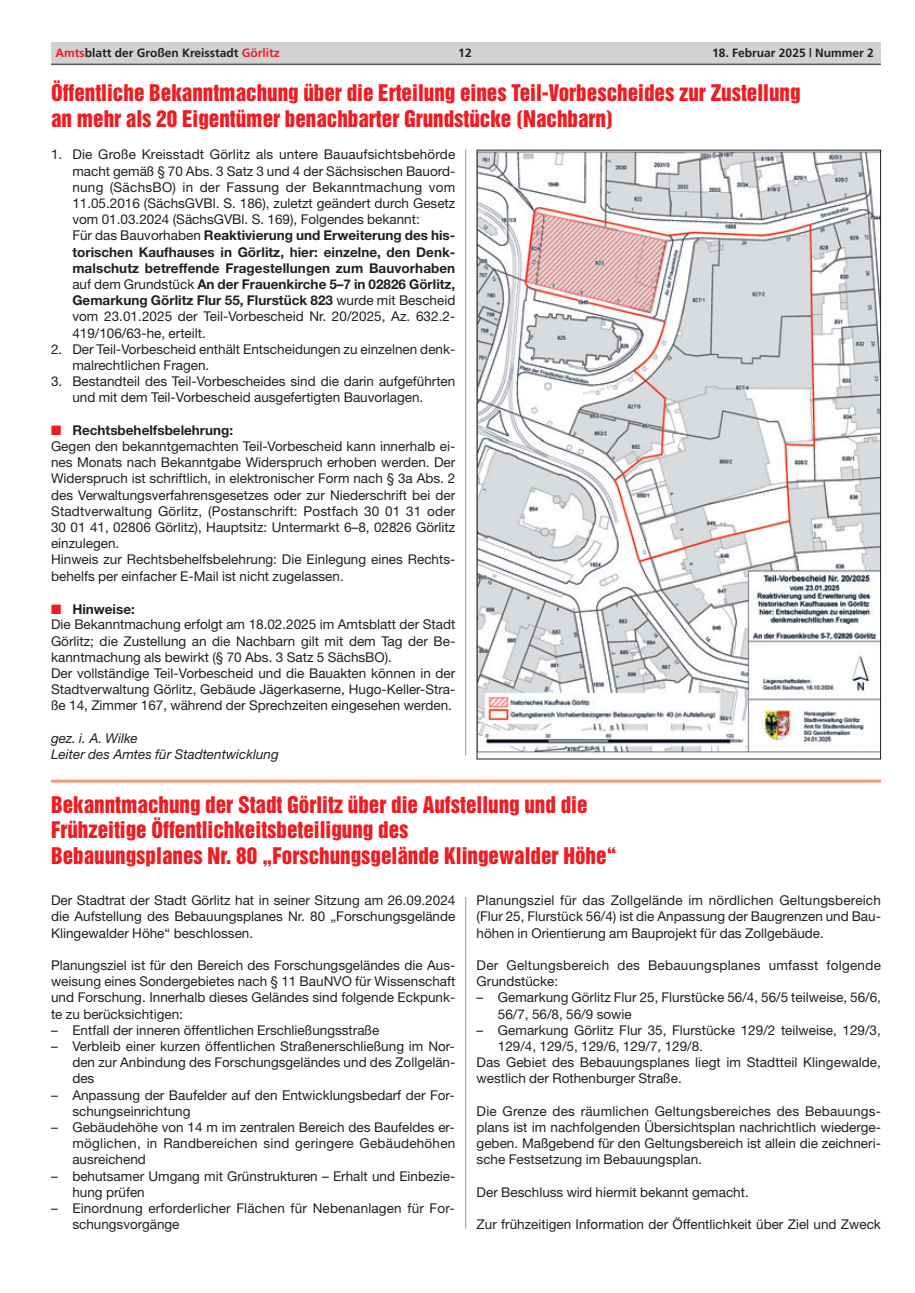
<style>
.page{position:relative;width:915px;height:1293px;background:#fff}
.page>*{position:absolute;margin:0;border:0;box-sizing:border-box;transform-origin:0 0}
.t1{font:21px/25.2px "Helvetica Inserat";color:#ee1d23}
.t2{font:13.5px/16.2px "Helvetica Neue";color:#231f20}
.t3{font:13.5px/16.2px "Helvetica Neue";letter-spacing:.02em;color:#231f20}
.t4{font:italic 13.5px/16.2px "Helvetica Neue";color:#231f20}
.t5{font:700 12px "Frutiger";color:#231f20}
.s1{color:#ee1d23}
.s2{font-weight:700}
</style>
<div class="page">
<div style="left:51px;top:43px;width:829px;height:21px;background:#d1d2d4"></div>
<hr style="left:51px;top:64px;width:829px;height:1px;background:#57585a">
<img style="left:478px;top:152px;width:400px;height:602px">
<hr style="left:51px;top:779px;width:829px;height:3px;background:#f6977a">
<hr style="left:465px;top:149px;width:1px;height:606px;background:#939598">
<hr style="left:465px;top:897px;width:1px;height:332px;background:#939598">
<p class="t5" style="left:55px;top:47px;width:226px"><span class="s1">Amts</span>blatt der Großen Kreisstadt <span class="s1">Görlitz</span></p>
<p class="t5" style="left:458px;top:47px;width:15px">12</p>
<p class="t5" style="left:712px;top:47px;width:163px">18. Februar 2025 | Nummer 2</p>
<h1 class="t1" style="left:51px;top:82px;width:750px">Öffentliche Bekanntmachung über die Erteilung eines Teil-Vorbescheides zur Zustellung an mehr als 20 Eigentümer benachbarter Grundstücke (Nachbarn)</h1>
<p class="t2" style="left:72px;top:148px;width:384px;text-indent:-21px">1. Die Große Kreisstadt Görlitz als untere Bauaufsichtsbehörde macht gemäß § 70 Abs. 3 Satz 3 und 4 der Sächsischen Bauord&shy;nung (SächsBO) in der Fassung der Bekanntmachung vom 11.05.2016 (SächsGVBl. S. 186), zuletzt geändert durch Gesetz vom 01.03.2024 (SächsGVBl. S. 169), Folgendes bekannt:<br>Für das Bauvorhaben <span class="s2">Reaktivierung und Erweiterung des his&shy;torischen Kaufhauses in Görlitz, hier: einzelne, den Denk&shy;malschutz betreffende Fragestellungen zum Bauvorhaben </span>auf dem Grundstück <span class="s2">An der Frauenkirche 5–7 in 02826 Görlitz, Gemarkung Görlitz Flur 55, Flurstück 823</span> wurde mit Bescheid vom 23.01.2025 der Teil-Vorbescheid Nr. 20/2025, Az. 632.2- 419/106/63-he, erteilt.</p>
<p class="t2" style="left:72px;top:342px;width:384px;text-indent:-21px">2. Der Teil-Vorbescheid enthält Entscheidungen zu einzelnen denk&shy;malrechtlichen Fragen.</p>
<p class="t2" style="left:72px;top:375px;width:384px;text-indent:-21px">3. Bestandteil des Teil-Vorbescheides sind die darin aufgeführten und mit dem Teil-Vorbescheid ausgefertigten Bauvorlagen.</p>
<p class="t2" style="left:51px;top:424px;width:405px"><span class="s1">■</span> <span class="s2">Rechtsbehelfsbelehrung:<br></span>Gegen den bekanntgemachten Teil-Vorbescheid kann innerhalb ei&shy;nes Monats nach Bekanntgabe Widerspruch erhoben werden. Der Widerspruch ist schriftlich, in elektronischer Form nach § 3a Abs. 2 des Verwaltungsverfahrensgesetzes oder zur Niederschrift bei der Stadtverwaltung Görlitz, (Postanschrift: Postfach 30 01 31 oder 30 01 41, 02806 Görlitz), Hauptsitz: Untermarkt 6–8, 02826 Görlitz einzulegen.<br>Hinweis zur Rechtsbehelfsbelehrung: Die Einlegung eines Rechts&shy;behelfs per einfacher E-Mail ist nicht zugelassen.</p>
<p class="t2" style="left:51px;top:602px;width:405px"><span class="s1">■</span> <span class="s2">Hinweise:<br></span>Die Bekanntmachung erfolgt am 18.02.2025 im Amtsblatt der Stadt Görlitz; die Zustellung an die Nachbarn gilt mit dem Tag der Be&shy;kanntmachung als bewirkt (§ 70 Abs. 3 Satz 5 SächsBO).<br>Der vollständige Teil-Vorbescheid und die Bauakten können in der Stadtverwaltung Görlitz, Gebäude Jägerkaserne, Hugo-Keller-Stra&shy;ße 14, Zimmer 167, während der Sprechzeiten eingesehen werden.</p>
<p class="t4" style="left:51px;top:731px;width:229px">gez. i. A. Wilke<br>Leiter des Amtes für Stadtentwicklung</p>
<h1 class="t1" style="left:51px;top:793px;width:567px">Bekanntmachung der Stadt Görlitz über die Aufstellung und die<br>Frühzeitige Öffentlichkeitsbeteiligung des<br>Bebauungsplanes Nr. 80 „Forschungsgelände Klingewalder Höhe“</h1>
<p class="t2" style="left:51px;top:893px;width:405px;text-align:justify">Der Stadtrat der Stadt Görlitz hat in seiner Sitzung am 26.09.2024 die Aufstellung des Bebauungsplanes Nr. 80 „Forschungsgelände Klingewalder Höhe“ beschlossen.</p>
<p class="t2" style="left:51px;top:958px;width:405px;text-align:justify">Planungsziel ist für den Bereich des Forschungsgeländes die Aus&shy;weisung eines Sondergebietes nach § 11 BauNVO für Wissenschaft und Forschung. Innerhalb dieses Geländes sind folgende Eckpunk&shy;te zu berücksichtigen:</p>
<p class="t2" style="left:51px;top:1023px;width:330px">– Entfall der inneren öffentlichen Erschließungsstraße</p>
<p class="t2" style="left:72px;top:1039px;width:384px;text-align:justify;text-indent:-21px">– Verbleib einer kurzen öffentlichen Straßenerschließung im Nor&shy;den zur Anbindung des Forschungsgeländes und des Zollgelän&shy;des</p>
<p class="t2" style="left:72px;top:1088px;width:383px;text-indent:-21px">– Anpassung der Baufelder auf den Entwicklungsbedarf der For&shy;schungseinrichtung</p>
<p class="t2" style="left:72px;top:1120px;width:384px;text-align:justify;text-indent:-21px">– Gebäudehöhe von 14 m im zentralen Bereich des Baufeldes er&shy;möglichen, in Randbereichen sind geringere Gebäudehöhen ausreichend</p>
<p class="t2" style="left:72px;top:1169px;width:384px;text-indent:-21px">– behutsamer Umgang mit Grünstrukturen – Erhalt und Einbezie&shy;hung prüfen</p>
<p class="t2" style="left:72px;top:1201px;width:383px;text-indent:-21px">– Einordnung erforderlicher Flächen für Nebenanlagen für For&shy;schungsvorgänge</p>
<p class="t2" style="left:476px;top:893px;width:405px;text-align:justify">Planungsziel für das Zollgelände im nördlichen Geltungsbereich (Flur 25, Flurstück 56/4) ist die Anpassung der Baugrenzen und Bau&shy;höhen in Orientierung am Bauprojekt für das Zollgebäude.</p>
<p class="t3" style="left:476px;top:958px;width:405px">Der Geltungsbereich des Bebauungsplanes umfasst folgende<br>Grundstücke:</p>
<p class="t2" style="left:497px;top:991px;width:384px;text-indent:-21px">– Gemarkung Görlitz Flur 25, Flurstücke 56/4, 56/5 teilweise, 56/6,<br>56/7, 56/8, 56/9 sowie</p>
<p class="t2" style="left:476px;top:1023px;width:405px">– Gemarkung Görlitz Flur 35, Flurstücke 129/2 teilweise, 129/3,</p>
<p class="t2" style="left:497px;top:1039px;width:206px">129/4, 129/5, 129/6, 129/7, 129/8.</p>
<p class="t2" style="left:476px;top:1055px;width:405px">Das Gebiet des Bebauungsplanes liegt im Stadtteil Klingewalde,</p>
<p class="t2" style="left:476px;top:1072px;width:207px">westlich der Rothenburger Straße.</p>
<p class="t2" style="left:476px;top:1104px;width:405px;text-align:justify">Die Grenze des räumlichen Geltungsbereiches des Bebauungs&shy;plans ist im nachfolgenden Übersichtsplan nachrichtlich wiederge&shy;geben. Maßgebend für den Geltungsbereich ist allein die zeichneri&shy;sche Festsetzung im Bebauungsplan.</p>
<p class="t2" style="left:476px;top:1185px;width:273px">Der Beschluss wird hiermit bekannt gemacht.</p>
<p class="t2" style="left:476px;top:1217px;width:405px">Zur frühzeitigen Information der Öffentlichkeit über Ziel und Zweck</p>
</div>
